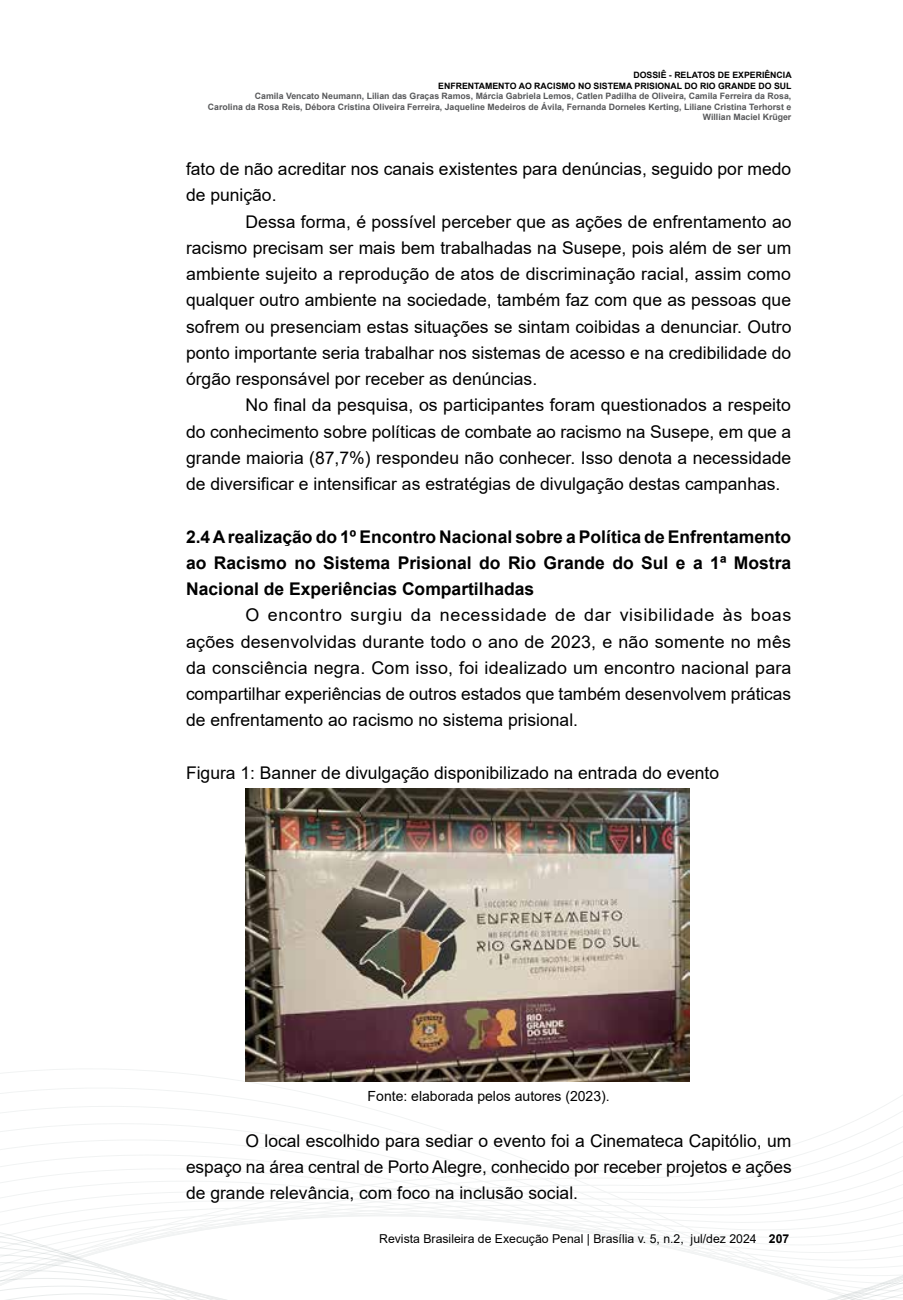
<style>
.page{position:relative;width:903px;height:1300px;background:#fff}
.page>*{position:absolute;margin:0;border:0;box-sizing:border-box;transform-origin:0 0}
.t1{font:17.5px/26.2px "Arial";color:#000;text-align:justify}
.t2{font:700 17.5px/26.2px "Arial";color:#000;text-align:justify}
.t3{font:14px "Arial";color:#000}
.t4{font:12.25px "Arial";color:#000}
.t5{font:700 8.75px/10.5px "Arial";color:#58595b;text-align:right}
.t6{font:700 8.75px/10.5px "Arial";color:#000;text-align:right}
.s1{font-weight:700}
</style>
<div class="page">
<svg style="left:0;top:788px;width:903px;height:512px"></svg>
<img style="left:246px;top:788px;width:444px;height:293px">
<p class="t6" style="left:438px;top:70px;width:355px">DOSSIÊ - RELATOS DE EXPERIÊNCIA<br>ENFRENTAMENTO AO RACISMO NO SISTEMA PRISIONAL DO RIO GRANDE DO SUL</p>
<p class="t5" style="left:208px;top:91px;width:585px">Camila Vencato Neumann, Lilian das Graças Ramos, Márcia Gabriela Lemos, Catlen Padilha de Oliveira, Camila Ferreira da Rosa,<br>Carolina da Rosa Reis, Débora Cristina Oliveira Ferreira, Jaqueline Medeiros de Ávila, Fernanda Dorneles Kerting, Liliane Cristina Terhorst e<br>Willian Maciel Krüger</p>
<p class="t1" style="left:186px;top:156px;width:607px">fato de não acreditar nos canais existentes para denúncias, seguido por medo de punição.</p>
<p class="t1" style="left:186px;top:208px;width:607px;text-indent:60px">Dessa forma, é possível perceber que as ações de enfrentamento ao racismo precisam ser mais bem trabalhadas na Susepe, pois além de ser um ambiente sujeito a reprodução de atos de discriminação racial, assim como qualquer outro ambiente na sociedade, também faz com que as pessoas que sofrem ou presenciam estas situações se sintam coibidas a denunciar. Outro ponto importante seria trabalhar nos sistemas de acesso e na credibilidade do órgão responsável por receber as denúncias.</p>
<p class="t1" style="left:186px;top:392px;width:607px;text-indent:60px">No final da pesquisa, os participantes foram questionados a respeito do conhecimento sobre políticas de combate ao racismo na Susepe, em que a grande maioria (87,7%) respondeu não conhecer. Isso denota a necessidade de diversificar e intensificar as estratégias de divulgação destas campanhas.</p>
<p class="t2" style="left:186px;top:523px;width:607px">2.4 A realização do 1º Encontro Nacional sobre a Política de Enfrentamento ao Racismo no Sistema Prisional do Rio Grande do Sul e a 1ª Mostra Nacional de Experiências Compartilhadas</p>
<p class="t1" style="left:186px;top:602px;width:607px;text-indent:60px">O encontro surgiu da necessidade de dar visibilidade às boas ações desenvolvidas durante todo o ano de 2023, e não somente no mês da consciência negra. Com isso, foi idealizado um encontro nacional para compartilhar experiências de outros estados que também desenvolvem práticas de enfrentamento ao racismo no sistema prisional.</p>
<p class="t1" style="left:186px;top:759px;width:535px">Figura 1: Banner de divulgação disponibilizado na entrada do evento</p>
<p class="t3" style="left:368px;top:1086px;width:244px">Fonte: elaborada pelos autores (2023).</p>
<p class="t1" style="left:186px;top:1127px;width:607px;text-indent:60px">O local escolhido para sediar o evento foi a Cinemateca Capitólio, um espaço na área central de Porto Alegre, conhecido por receber projetos e ações de grande relevância, com foco na inclusão social.</p>
<p class="t4" style="left:379px;top:1230px;width:412px">Revista Brasileira de Execução Penal | Brasília v. 5, n.2, jul/dez 2024 <span class="s1">207</span></p>
</div>
